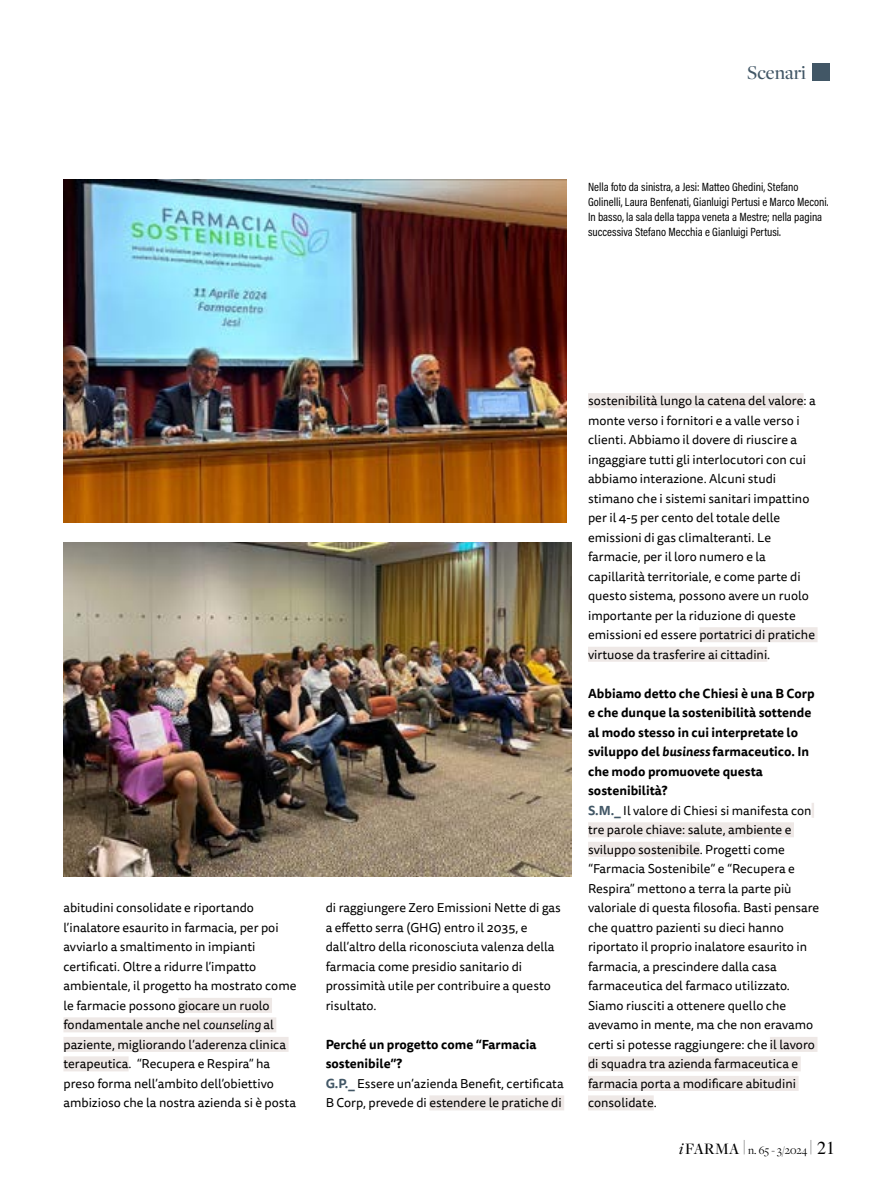
<style>
.page{position:relative;width:893px;height:1191px;background:#fff}
.page>*{position:absolute;margin:0;border:0;box-sizing:border-box;transform-origin:0 0}
.t1{font:500 20.25px "Freight Disp Pro";color:#425766}
.t2{font:12.75px/19.5px "Tisa Sans Pro";color:#000}
.t3{font:12px/15px "Acumin Variable Concept";color:#000}
.t4{font:12px "Freight Disp Pro";color:#000}
.s1{font-style:italic}
.s2{font-weight:700}
.s3{font-weight:700;color:#425766}
.s4{font-weight:700;font-style:italic}
.s5{font-weight:500;font-style:italic;font-size:16.5px}
.s6{font-weight:500;font-size:16.5px}
.s7{font-family:"Times";font-size:18px}
</style>
<div class="page">
<div style="left:178px;top:998px;width:94px;height:15px;background:#eee8e6"></div>
<div style="left:63px;top:1017px;width:213px;height:15px;background:#eee8e6"></div>
<div style="left:63px;top:1037px;width:226px;height:15px;background:#eee8e6"></div>
<div style="left:63px;top:1056px;width:66px;height:15px;background:#eee8e6"></div>
<div style="left:429px;top:1095px;width:135px;height:15px;background:#eee8e6"></div>
<div style="left:588px;top:393px;width:216px;height:15px;background:#eee8e6"></div>
<div style="left:699px;top:627px;width:119px;height:15px;background:#eee8e6"></div>
<div style="left:588px;top:647px;width:179px;height:15px;background:#eee8e6"></div>
<svg style="left:812px;top:803px;width:2px;height:15px"></svg>
<div style="left:588px;top:822px;width:206px;height:15px;background:#eee8e6"></div>
<div style="left:588px;top:842px;width:112px;height:15px;background:#eee8e6"></div>
<div style="left:770px;top:1037px;width:47px;height:15px;background:#eee8e6"></div>
<div style="left:588px;top:1056px;width:213px;height:15px;background:#eee8e6"></div>
<div style="left:588px;top:1076px;width:211px;height:15px;background:#eee8e6"></div>
<div style="left:588px;top:1095px;width:66px;height:15px;background:#eee8e6"></div>
<img style="left:63px;top:179px;width:504px;height:343px">
<div style="left:812px;top:64px;width:17px;height:17px;background:#425766"></div>
<img style="left:63px;top:542px;width:508px;height:334px">
<h1 class="t1" style="left:747px;top:60px;width:60px">Scenari</h1>
<p class="t3" style="left:588px;top:179px;width:242px">Nella foto da sinistra, a Jesi: Matteo Ghedini, Stefano Golinelli, Laura Benfenati, Gianluigi Pertusi e Marco Meconi.<br>In basso, la sala della tappa veneta a Mestre; nella pagina successiva Stefano Mecchia e Gianluigi Pertusi.</p>
<p class="t2" style="left:63px;top:898px;width:235px">abitudini consolidate e riportando l’inalatore esaurito in farmacia, per poi avviarlo a smaltimento in impianti certificati. Oltre a ridurre l’impatto ambientale, il progetto ha mostrato come le farmacie possono giocare un ruolo fondamentale anche nel <span class="s1">counseling</span> al paziente, migliorando l’aderenza clinica terapeutica. “Recupera e Respira” ha preso forma nell’ambito dell’obiettivo ambizioso che la nostra azienda si è posta</p>
<p class="t2" style="left:326px;top:898px;width:237px">di raggiungere Zero Emissioni Nette di gas a effetto serra (GHG) entro il 2035, e dall’altro della riconosciuta valenza della farmacia come presidio sanitario di prossimità utile per contribuire a questo risultato.</p>
<p class="t2" style="left:326px;top:1035px;width:239px"><span class="s2">Perché un progetto come “Farmacia sostenibile”?<br></span><span class="s3">G.P._</span> Essere un’azienda Benefit, certificata B Corp, prevede di estendere le pratiche di</p>
<p class="t2" style="left:588px;top:391px;width:229px">sostenibilità lungo la catena del valore: a monte verso i fornitori e a valle verso i clienti. Abbiamo il dovere di riuscire a ingaggiare tutti gli interlocutori con cui abbiamo interazione. Alcuni studi stimano che i sistemi sanitari impattino per il 4-5 per cento del totale delle emissioni di gas climalteranti. Le farmacie, per il loro numero e la capillarità territoriale, e come parte di questo sistema, possono avere un ruolo importante per la riduzione di queste emissioni ed essere portatrici di pratiche virtuose da trasferire ai cittadini.</p>
<p class="t2" style="left:588px;top:684px;width:233px"><span class="s2">Abbiamo detto che Chiesi è una B Corp e che dunque la sostenibilità sottende al modo stesso in cui interpretate lo sviluppo del</span> <span class="s4">business</span> <span class="s2">farmaceutico. In che modo promuovete questa sostenibilità?<br></span><span class="s3">S.M._</span> Il valore di Chiesi si manifesta con tre parole chiave: salute, ambiente e sviluppo sostenibile. Progetti come “Farmacia Sostenibile” e “Recupera e Respira” mettono a terra la parte più valoriale di questa filosofia. Basti pensare che quattro pazienti su dieci hanno riportato il proprio inalatore esaurito in farmacia, a prescindere dalla casa farmaceutica del farmaco utilizzato.<br>Siamo riusciti a ottenere quello che avevamo in mente, ma che non eravamo certi si potesse raggiungere: che il lavoro di squadra tra azienda farmaceutica e farmacia porta a modificare abitudini consolidate.</p>
<p class="t4" style="left:679px;top:1142px;width:157px"><span class="s5">i</span><span class="s6">FARMA</span> <sup>|</sup> n. 65 - 3/2024 <sup>|</sup> <span class="s7">21</span></p>
</div>
